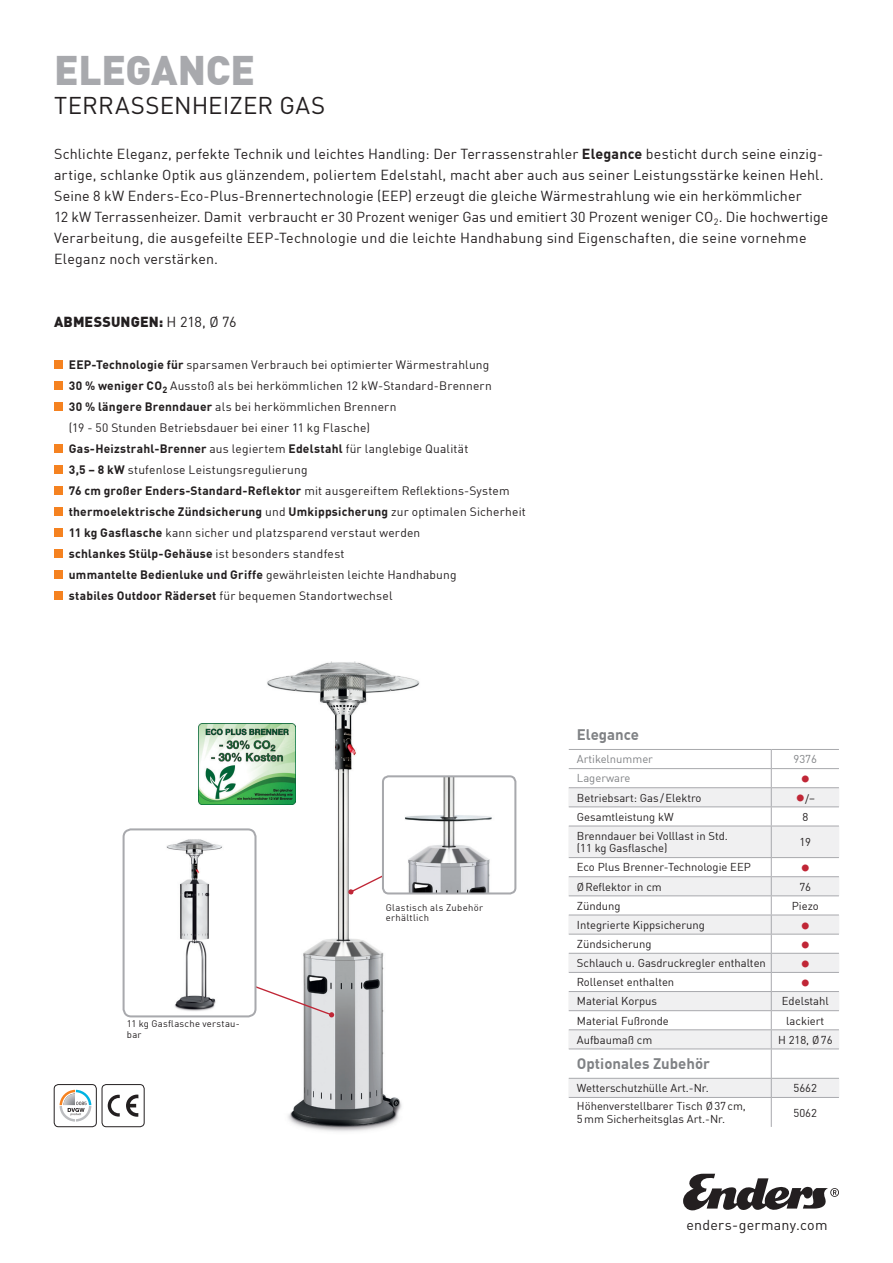
<style>
.page{position:relative;width:893px;height:1263px;background:#fff}
.page>*{position:absolute;margin:0;border:0;box-sizing:border-box;transform-origin:0 0}
.t1{font:900 40.5px "DIN Offc";letter-spacing:-.005em;color:#a8a9ad}
.t2{font:24px "DIN Pro";letter-spacing:.005em;color:#231f20}
.t3{font:900 21px "DIN Offc";color:#c02636}
.t4{font:700 15px "DIN Offc";color:#808285}
.t5{font:14.25px/21px "DIN Offc";letter-spacing:.01em;color:#231f20}
.t6{font:900 14.25px "DIN Offc";letter-spacing:.01em;color:#231f20}
.t7{font:14.25px "DIN Pro";letter-spacing:.02em;color:#231f20}
.t8{font:12px/21px "DIN Offc";letter-spacing:.015em;color:#231f20}
.t9{font:11.25px/12.8px "DIN Offc";color:#231f20}
.t10{font:11.25px "DIN Offc";color:#808285}
.t11{font:9.45px/10.8px "DIN Offc";letter-spacing:.035em;color:#231f20}
.s1{font-weight:700}
.s2{font-weight:400}
.s3{font-weight:900;font-size:21px;color:#c02636}
</style>
<div class="page">
<svg style="left:683px;top:1174px;width:156px;height:37px"></svg>
<div style="left:54px;top:360px;width:9px;height:9px;background:#f58220"></div>
<div style="left:54px;top:381px;width:9px;height:9px;background:#f58220"></div>
<div style="left:54px;top:402px;width:9px;height:9px;background:#f58220"></div>
<div style="left:54px;top:444px;width:9px;height:9px;background:#f58220"></div>
<div style="left:54px;top:465px;width:9px;height:9px;background:#f58220"></div>
<div style="left:54px;top:486px;width:9px;height:9px;background:#f58220"></div>
<div style="left:54px;top:507px;width:9px;height:9px;background:#f58220"></div>
<div style="left:54px;top:528px;width:9px;height:9px;background:#f58220"></div>
<div style="left:54px;top:549px;width:9px;height:9px;background:#f58220"></div>
<div style="left:54px;top:570px;width:9px;height:9px;background:#f58220"></div>
<div style="left:54px;top:591px;width:9px;height:9px;background:#f58220"></div>
<img style="left:256px;top:661px;width:170px;height:471px">
<svg style="left:251px;top:968px;width:83px;height:49px"></svg>
<div style="left:124px;top:829px;width:131px;height:187px;background:#fff;border-radius:8px"></div>
<img style="left:166px;top:839px;width:57px;height:172px">
<div style="left:123px;top:828px;width:133px;height:189px;border:2px solid #a8a9ad;border-radius:8px"></div>
<svg style="left:347px;top:847px;width:38px;height:47px"></svg>
<img style="left:383px;top:776px;width:132px;height:117px">
<div style="left:382px;top:775px;width:134px;height:119px;border:2px solid #a8a9ad;border-radius:6px"></div>
<svg style="left:60px;top:1090px;width:31px;height:31px"></svg>
<div style="left:54px;top:1084px;width:43px;height:43px;border:1px solid #231f20;border-radius:4px"></div>
<svg style="left:126px;top:1094px;width:12px;height:23px"></svg>
<svg style="left:108px;top:1095px;width:12px;height:21px"></svg>
<div style="left:102px;top:1084px;width:42px;height:43px;border:1px solid #231f20;border-radius:4px"></div>
<svg style="left:568px;top:788px;width:271px;height:309px;fill:#f0f0f1"></svg>
<hr style="left:569px;top:749px;width:202px;height:1px;background:#a8a9ad">
<hr style="left:771px;top:749px;width:68px;height:1px;background:#a8a9ad">
<hr style="left:569px;top:768px;width:202px;height:1px;background:#a8a9ad">
<hr style="left:771px;top:768px;width:68px;height:1px;background:#a8a9ad">
<hr style="left:569px;top:787px;width:202px;height:1px;background:#a8a9ad">
<hr style="left:771px;top:787px;width:68px;height:1px;background:#a8a9ad">
<hr style="left:569px;top:806px;width:202px;height:1px;background:#a8a9ad">
<hr style="left:771px;top:806px;width:68px;height:1px;background:#a8a9ad">
<svg style="left:771px;top:750px;width:1px;height:76px"></svg>
<hr style="left:569px;top:826px;width:202px;height:1px;background:#a8a9ad">
<hr style="left:771px;top:826px;width:68px;height:1px;background:#a8a9ad">
<hr style="left:771px;top:826px;width:1px;height:31px;background:#a8a9ad">
<hr style="left:569px;top:857px;width:202px;height:1px;background:#a8a9ad">
<hr style="left:771px;top:857px;width:68px;height:1px;background:#a8a9ad">
<hr style="left:569px;top:876px;width:202px;height:1px;background:#a8a9ad">
<hr style="left:771px;top:876px;width:68px;height:1px;background:#a8a9ad">
<hr style="left:569px;top:895px;width:202px;height:1px;background:#a8a9ad">
<hr style="left:771px;top:895px;width:68px;height:1px;background:#a8a9ad">
<hr style="left:569px;top:915px;width:202px;height:1px;background:#a8a9ad">
<hr style="left:771px;top:915px;width:68px;height:1px;background:#a8a9ad">
<hr style="left:569px;top:934px;width:202px;height:1px;background:#a8a9ad">
<hr style="left:771px;top:934px;width:68px;height:1px;background:#a8a9ad">
<hr style="left:569px;top:953px;width:202px;height:1px;background:#a8a9ad">
<hr style="left:771px;top:953px;width:68px;height:1px;background:#a8a9ad">
<hr style="left:569px;top:972px;width:202px;height:1px;background:#a8a9ad">
<hr style="left:771px;top:972px;width:68px;height:1px;background:#a8a9ad">
<hr style="left:569px;top:991px;width:202px;height:1px;background:#a8a9ad">
<hr style="left:771px;top:991px;width:68px;height:1px;background:#a8a9ad">
<hr style="left:569px;top:1010px;width:202px;height:1px;background:#a8a9ad">
<hr style="left:771px;top:1010px;width:68px;height:1px;background:#a8a9ad">
<hr style="left:569px;top:1029px;width:202px;height:1px;background:#a8a9ad">
<hr style="left:771px;top:1029px;width:68px;height:1px;background:#a8a9ad">
<hr style="left:569px;top:1048px;width:202px;height:1px;background:#a8a9ad">
<hr style="left:771px;top:1048px;width:68px;height:1px;background:#a8a9ad">
<hr style="left:569px;top:1078px;width:202px;height:1px;background:#a8a9ad">
<hr style="left:771px;top:1078px;width:68px;height:1px;background:#a8a9ad">
<hr style="left:569px;top:1097px;width:202px;height:1px;background:#a8a9ad">
<hr style="left:771px;top:1097px;width:68px;height:1px;background:#a8a9ad">
<svg style="left:771px;top:858px;width:1px;height:269px"></svg>
<img style="left:198px;top:724px;width:97px;height:80px">
<h1 class="t1" style="left:54px;top:43px;width:203px">ELEGANCE</h1>
<h2 class="t2" style="left:54px;top:89px;width:273px">TERRASSENHEIZER GAS</h2>
<p class="t5" style="left:54px;top:143px;width:776px">Schlichte Eleganz, perfekte Technik und leichtes Handling: Der Terrassenstrahler <span class="s1">Elegance</span> besticht durch seine einzig&shy;artige, schlanke Optik aus glänzendem, poliertem Edelstahl, macht aber auch aus seiner Leistungsstärke keinen Hehl.<br>Seine 8 kW Enders-Eco-Plus-Brennertechnologie (EEP) erzeugt die gleiche Wärmestrahlung wie ein herkömmlicher<br>12 kW Terrassenheizer. Damit verbraucht er 30 Prozent weniger Gas und emitiert 30 Prozent weniger CO<sub>2</sub>. Die hochwertige Verarbeitung, die ausgefeilte EEP-Technologie und die leichte Handhabung sind Eigenschaften, die seine vornehme Eleganz noch verstärken.</p>
<p class="t6" style="left:54px;top:312px;width:184px">ABMESSUNGEN: <span class="s2">H 218, Ø 76</span></p>
<p class="t8" style="left:69px;top:354px;width:459px"><span class="s1">EEP-Technologie für</span> sparsamen Verbrauch bei optimierter Wärmestrahlung<br><span class="s1">30 % weniger CO</span><sub>2</sub> Ausstoß als bei herkömmlichen 12 kW-Standard-Brennern<br><span class="s1">30 % längere Brenndauer</span> als bei herkömmlichen Brennern<br>(19 - 50 Stunden Betriebsdauer bei einer 11 kg Flasche)<br><span class="s1">Gas-Heizstrahl-Brenner</span> aus legiertem <span class="s1">Edelstahl</span> für langlebige Qualität<br><span class="s1">3,5 – 8 kW</span> stufenlose Leistungsregulierung<br><span class="s1">76 cm großer Enders-Standard-Reflektor</span> mit ausgereiftem Reflektions-System <span class="s1">thermoelektrische Zündsicherung</span> und <span class="s1">Umkippsicherung</span> zur optimalen Sicherheit <span class="s1">11 kg Gasflasche</span> kann sicher und platzsparend verstaut werden<br><span class="s1">schlankes Stülp-Gehäuse</span> ist besonders standfest<br><span class="s1">ummantelte Bedienluke und Griffe</span> gewährleisten leichte Handhabung<br><span class="s1">stabiles Outdoor Räderset</span> für bequemen Standortwechsel</p>
<p class="t11" style="left:127px;top:1018px;width:114px">11 kg Gasflasche verstau&shy;bar</p>
<p class="t11" style="left:386px;top:902px;width:99px">Glastisch als Zubehör erhältlich</p>
<p class="t4" style="left:577px;top:725px;width:64px">Elegance</p>
<p class="t10" style="left:577px;top:752px;width:78px">Artikelnummer</p>
<p class="t10" style="left:793px;top:752px;width:25px">9376</p>
<p class="t10" style="left:577px;top:771px;width:55px">Lagerware</p>
<h3 class="t3" style="left:800px;top:764px;width:11px">•</h3>
<p class="t9" style="left:577px;top:791px;width:126px">Betriebsart: Gas /Elektro</p>
<p class="t9" style="left:795px;top:792px;width:21px"><span class="s3">•</span>/–</p>
<p class="t9" style="left:577px;top:810px;width:98px">Gesamtleistung kW</p>
<p class="t9" style="left:802px;top:810px;width:7px">8</p>
<p class="t9" style="left:577px;top:829px;width:153px">Brenndauer bei Volllast in Std. (11 kg Gasflasche)</p>
<p class="t9" style="left:799px;top:835px;width:13px">19</p>
<p class="t9" style="left:577px;top:861px;width:175px">Eco Plus Brenner-Technologie EEP</p>
<h3 class="t3" style="left:800px;top:853px;width:11px">•</h3>
<p class="t9" style="left:577px;top:880px;width:86px">ØReflektor in cm</p>
<p class="t9" style="left:799px;top:880px;width:13px">76</p>
<p class="t9" style="left:577px;top:899px;width:45px">Zündung</p>
<p class="t9" style="left:792px;top:899px;width:29px">Piezo</p>
<p class="t9" style="left:577px;top:918px;width:130px">Integrierte Kippsicherung</p>
<h3 class="t3" style="left:800px;top:911px;width:11px">•</h3>
<p class="t9" style="left:577px;top:937px;width:76px">Zündsicherung</p>
<h3 class="t3" style="left:800px;top:930px;width:11px">•</h3>
<p class="t9" style="left:577px;top:956px;width:191px">Schlauch u. Gasdruckregler enthalten</p>
<h3 class="t3" style="left:800px;top:949px;width:11px">•</h3>
<p class="t9" style="left:577px;top:976px;width:99px">Rollenset enthalten</p>
<h3 class="t3" style="left:800px;top:968px;width:11px">•</h3>
<p class="t9" style="left:577px;top:995px;width:82px">Material Korpus</p>
<p class="t9" style="left:782px;top:995px;width:48px">Edelstahl</p>
<p class="t9" style="left:577px;top:1014px;width:93px">Material Fußronde</p>
<p class="t9" style="left:786px;top:1014px;width:40px">lackiert</p>
<p class="t9" style="left:577px;top:1033px;width:77px">Aufbaumaß cm</p>
<p class="t9" style="left:778px;top:1033px;width:56px">H 218, Ø76</p>
<p class="t4" style="left:577px;top:1054px;width:135px">Optionales Zubehör</p>
<p class="t9" style="left:577px;top:1081px;width:133px">Wetterschutzhülle Art.-Nr.</p>
<p class="t9" style="left:793px;top:1081px;width:25px">5662</p>
<p class="t9" style="left:577px;top:1099px;width:171px">Höhenverstellbarer Tisch Ø37cm,<br>5mm Sicherheitsglas Art.-Nr.</p>
<p class="t9" style="left:793px;top:1106px;width:25px">5062</p>
<p class="t7" style="left:686px;top:1215px;width:143px">enders-germany.com</p>
</div>
